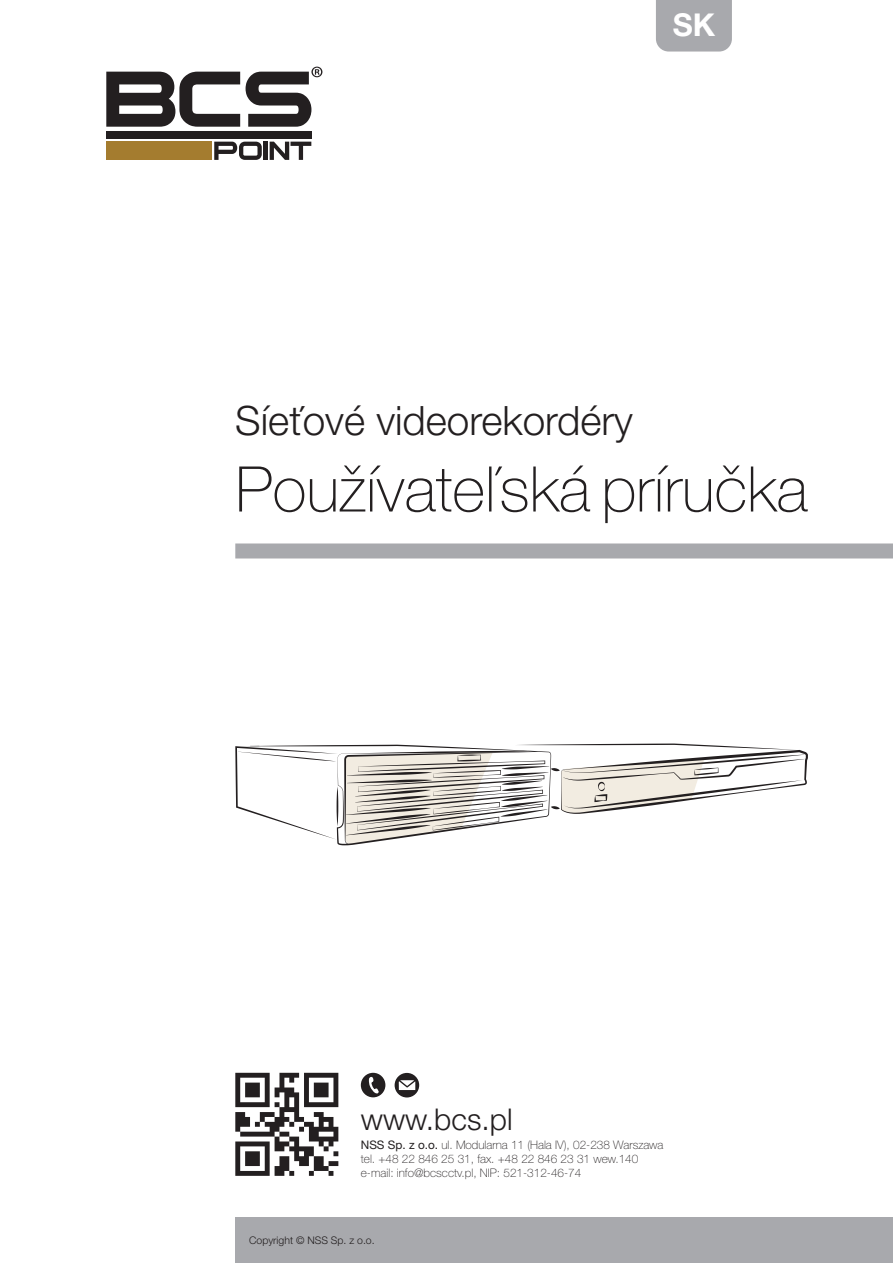
<style>
.page{position:relative;width:893px;height:1263px;background:#fff}
.page>*{position:absolute;margin:0;border:0;box-sizing:border-box;transform-origin:0 0}
.t1{font:100 63px "Helvetica Neue LT Pro";color:#231f20}
.t2{font:300 40.5px "Helvetica Neue LT Pro";color:#231f20}
.Rozdzial{font:700 31.5px "Helvetica Neue LT Pro";color:#fff}
.t3{font:300 30px "Helvetica Neue LT Pro";color:#231f20}
.t4{font:100 11.85px "Helvetica Neue LT Pro";color:#231f20}
.t5{font:300 10.5px "Helvetica Neue LT Pro";color:#231f20}
.s1{font-weight:400}
</style>
<div class="page">
<div style="left:235px;top:543px;width:658px;height:15px;background:#a8a9ad"></div>
<div style="left:235px;top:1218px;width:658px;height:45px;background:#a8a9ad"></div>
<div style="left:656px;top:0;width:76px;height:52px;background:#a8a9ad"></div>
<svg style="left:395px;top:1073px;width:24px;height:24px"></svg>
<svg style="left:361px;top:1073px;width:24px;height:24px"></svg>
<svg style="left:235px;top:1073px;width:103px;height:103px"></svg>
<div style="left:106px;top:131px;width:205px;height:7px;background:#231f20"></div>
<svg style="left:106px;top:67px;width:216px;height:60px"></svg>
<svg style="left:214px;top:142px;width:48px;height:18px"></svg>
<hr style="left:264px;top:142px;width:4px;height:18px;background:#231f20">
<svg style="left:270px;top:142px;width:41px;height:18px"></svg>
<div style="left:106px;top:142px;width:105px;height:18px;background:#a47c2f"></div>
<svg style="left:235px;top:743px;width:573px;height:102px"></svg>
<p class="Rozdzial" style="left:673px;top:6px;width:44px">SK</p>
<p class="t2" style="left:235px;top:396px;width:399px">Síeťové videorekordéry</p>
<p class="t1" style="left:235px;top:453px;width:574px">Používateľská príručka</p>
<p class="t3" style="left:361px;top:1101px;width:153px">www.bcs.pl</p>
<p class="t4" style="left:361px;top:1138px;width:304px"><span class="s1">NSS Sp. z o.o.</span> ul. Modularna 11 (Hala IV), 02-238 Warszawa</p>
<p class="t4" style="left:361px;top:1152px;width:279px">tel. +48 22 846 25 31, fax. +48 22 846 23 31 wew.140</p>
<p class="t4" style="left:361px;top:1166px;width:222px">e-mail: info@bcscctv.pl, NIP: 521-312-46-74</p>
<p class="t5" style="left:249px;top:1234px;width:127px">Copyright © NSS Sp. z o.o.</p>
</div>
